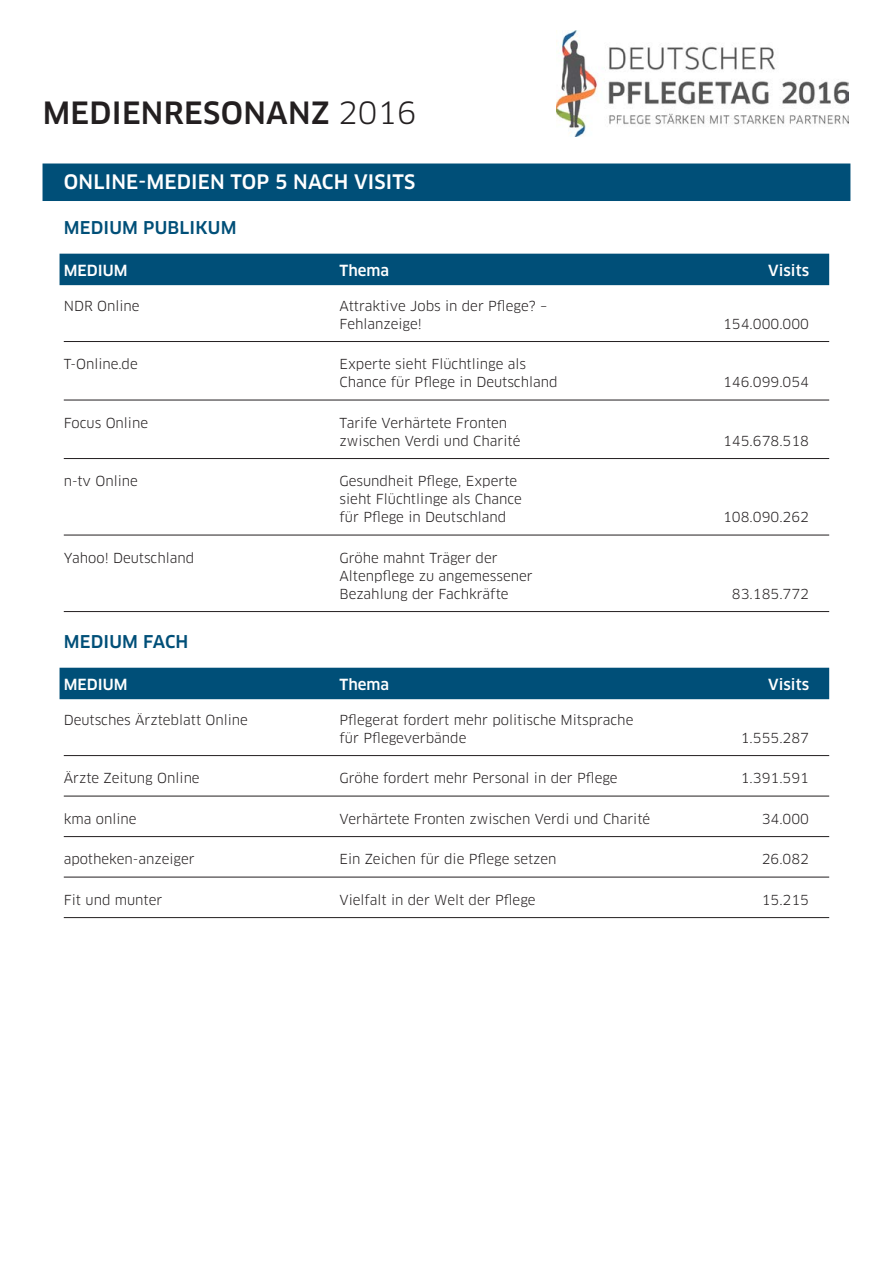
<style>
.page{position:relative;width:893px;height:1263px;background:#fff}
.page>*{position:absolute;margin:0;border:0;box-sizing:border-box;transform-origin:0 0}
.t1{font:500 30px "Clan Pro";letter-spacing:.01em;color:#231f20}
.t2{font:500 19.5px "Clan Pro";letter-spacing:.01em;color:#fff}
.t3{font:500 17.25px "Clan Pro";letter-spacing:.01em;color:#004f78}
.t4{font:500 15px "Clan Pro";color:#fff}
.t5{font:13.5px/18px "Clan Pro";color:#231f20}
.s1{font-weight:400}
</style>
<div class="page">
<img style="left:557px;top:31px;width:291px;height:105px">
<div style="left:43px;top:163px;width:807px;height:38px;background:#004f78"></div>
<div style="left:60px;top:254px;width:769px;height:31px;background:#004f78"></div>
<hr style="left:64px;top:341px;width:765px;height:1px;background:#231f20">
<hr style="left:64px;top:400px;width:765px;height:1px;background:#231f20">
<hr style="left:64px;top:458px;width:765px;height:1px;background:#231f20">
<hr style="left:64px;top:535px;width:765px;height:1px;background:#231f20">
<hr style="left:64px;top:611px;width:765px;height:1px;background:#231f20">
<div style="left:60px;top:668px;width:769px;height:31px;background:#004f78"></div>
<hr style="left:64px;top:755px;width:765px;height:1px;background:#231f20">
<hr style="left:64px;top:796px;width:765px;height:1px;background:#231f20">
<hr style="left:64px;top:836px;width:765px;height:1px;background:#231f20">
<hr style="left:64px;top:877px;width:765px;height:1px;background:#231f20">
<hr style="left:64px;top:917px;width:765px;height:1px;background:#231f20">
<h1 class="t1" style="left:43px;top:95px;width:375px">MEDIENRESONANZ <span class="s1">2016</span></h1>
<h2 class="t2" style="left:64px;top:170px;width:353px">ONLINE-MEDIEN TOP 5 NACH VISITS</h2>
<p class="t3" style="left:64px;top:218px;width:171px">MEDIUM PUBLIKUM</p>
<p class="t4" style="left:64px;top:262px;width:24px">MEDIU</p>
<p class="t4" style="left:114px;top:262px;width:126px">M T</p>
<p class="t4" style="left:348px;top:262px;width:42px">HEMA</p>
<p class="t4" style="left:768px;top:262px;width:42px">VISITS</p>
<p class="t5" style="left:64px;top:297px;width:77px">NDR Online</p>
<p class="t5" style="left:340px;top:297px;width:209px">Attraktive Jobs in der Pflege? –<br>Fehlanzeige!</p>
<p class="t5" style="left:723px;top:315px;width:87px">154.000.000</p>
<p class="t5" style="left:64px;top:355px;width:75px">T-Online.de</p>
<p class="t5" style="left:340px;top:355px;width:219px">Experte sieht Flüchtlinge als<br>Chance für Pflege in Deutschland</p>
<p class="t5" style="left:64px;top:414px;width:86px">Focus Online</p>
<p class="t5" style="left:340px;top:414px;width:182px">Tarife Verhärtete Fronten zwischen Verdi und Charité</p>
<p class="t5" style="left:64px;top:472px;width:76px">n-tv Online</p>
<p class="t5" style="left:340px;top:472px;width:184px">Gesundheit Pflege, Experte sieht Flüchtlinge als Chance für Pflege in Deutschland</p>
<p class="t5" style="left:64px;top:549px;width:132px">Yahoo! Deutschland</p>
<p class="t5" style="left:340px;top:549px;width:195px">Gröhe mahnt Träger der<br>Altenpflege zu angemessener<br>Bezahlung der Fachkräfte</p>
<p class="t5" style="left:723px;top:373px;width:87px">146.099.054</p>
<p class="t5" style="left:723px;top:432px;width:87px">145.678.518</p>
<p class="t5" style="left:723px;top:508px;width:87px">108.090.262</p>
<p class="t5" style="left:732px;top:585px;width:79px">83.185.772</p>
<p class="t3" style="left:64px;top:632px;width:126px">MEDIUM FACH</p>
<p class="t4" style="left:64px;top:676px;width:24px">MEDIU</p>
<p class="t4" style="left:114px;top:676px;width:126px">M T</p>
<p class="t4" style="left:348px;top:676px;width:42px">HEMA</p>
<p class="t4" style="left:768px;top:676px;width:42px">VISITS</p>
<p class="t5" style="left:64px;top:711px;width:186px">Deutsches Ärzteblatt Online</p>
<p class="t5" style="left:340px;top:711px;width:295px">Pflegerat fordert mehr politische Mitsprache für Pflegeverbände</p>
<p class="t5" style="left:741px;top:729px;width:70px">1.555.287</p>
<p class="t5" style="left:64px;top:769px;width:137px">Ärzte Zeitung Online</p>
<p class="t5" style="left:340px;top:769px;width:280px">Gröhe fordert mehr Personal in der Pflege</p>
<p class="t5" style="left:741px;top:769px;width:70px">1.391.591</p>
<p class="t5" style="left:64px;top:810px;width:74px">kma online</p>
<p class="t5" style="left:340px;top:810px;width:312px">Verhärtete Fronten zwischen Verdi und Charité</p>
<p class="t5" style="left:762px;top:810px;width:49px">34.000</p>
<p class="t5" style="left:64px;top:850px;width:133px">apotheken-anzeiger</p>
<p class="t5" style="left:340px;top:850px;width:218px">Ein Zeichen für die Pflege setzen</p>
<p class="t5" style="left:762px;top:850px;width:49px">26.082</p>
<p class="t5" style="left:64px;top:891px;width:100px">Fit und munter</p>
<p class="t5" style="left:340px;top:891px;width:198px">Vielfalt in der Welt der Pflege</p>
<p class="t5" style="left:762px;top:891px;width:49px">15.215</p>
</div>
